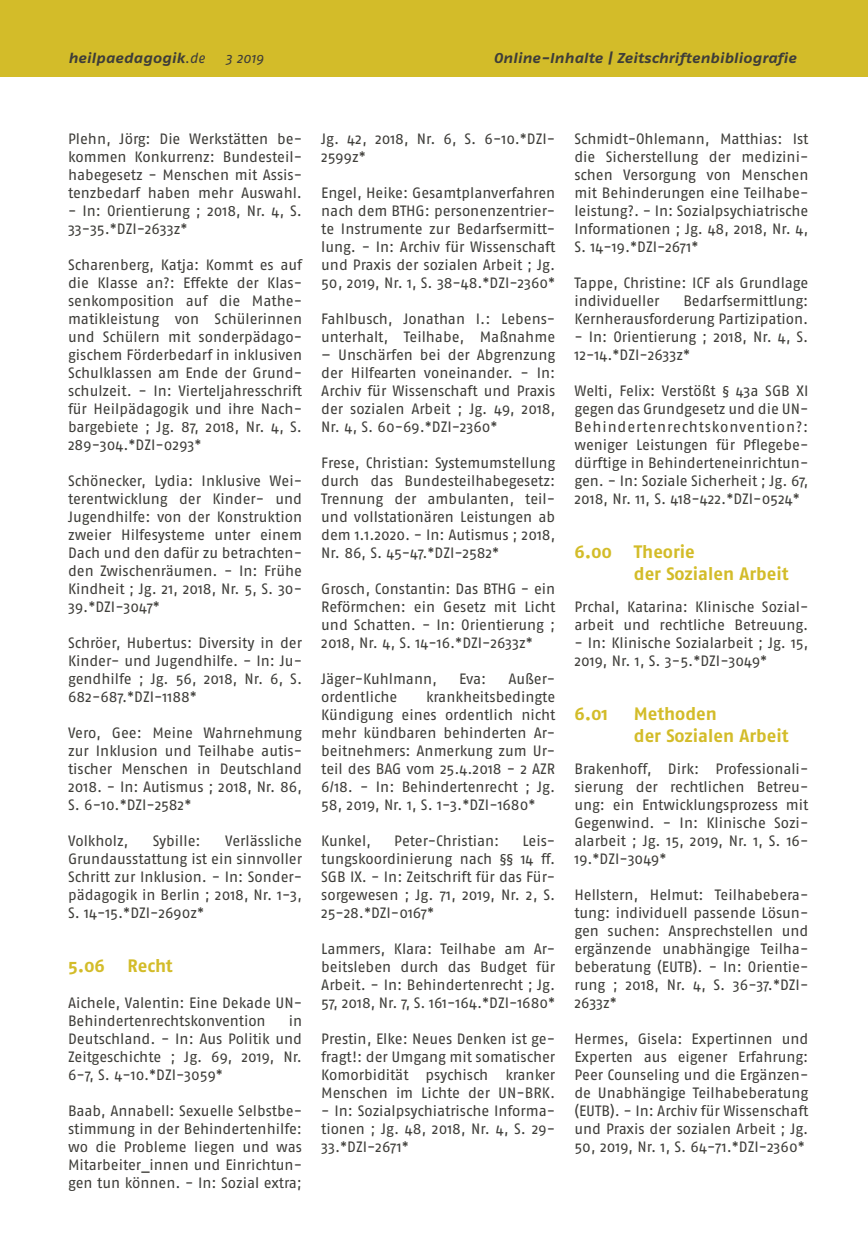
<style>
.page{position:relative;width:868px;height:1242px;background:#fff}
.page>*{position:absolute;margin:0;border:0;box-sizing:border-box;transform-origin:0 0}
.t1{font:700 18px/21.6px "Fago No";color:#d3bc29}
.t2{font:15px/18px "Fago No";letter-spacing:-.005em;color:#3e3d39;text-align:justify}
.t3{font:italic 700 14.25px "Fago Ex";color:#3e3d39}
.t4{font:italic 14.25px "Fago No";color:#3e3d39}
.s1{font-family:"Fago No";font-weight:400}
</style>
<div class="page">
<div style="left:0;top:0;width:867px;height:77px;background:#d3bc29"></div>
<p class="t3" style="left:68px;top:49px;width:138px">heilpaedagogik<span class="s1">.de</span></p>
<p class="t4" style="left:225px;top:50px;width:40px">3 2019</p>
<p class="t3" style="left:493px;top:49px;width:304px">Online-Inhalte | Zeitschriftenbibliografie</p>
<p class="t2" style="left:68px;top:130px;width:235px">Plehn, Jörg: Die Werkstätten be&shy;kommen Konkurrenz: Bundesteil&shy;habegesetz - Menschen mit Assis&shy;tenzbedarf haben mehr Auswahl.</p>
<p class="t2" style="left:68px;top:202px;width:235px">- In: Orientierung ; 2018, Nr. 4, S.<br>33-35.*DZI-2633z*</p>
<p class="t2" style="left:68px;top:256px;width:236px">Scharenberg, Katja: Kommt es auf die Klasse an?: Effekte der Klas&shy;senkomposition auf die Mathe&shy;matikleistung von Schülerinnen und Schülern mit sonderpädago&shy;gischem Förderbedarf in inklusiven Schulklassen am Ende der Grund&shy;schulzeit. - In: Vierteljahresschrift für Heilpädagogik und ihre Nach&shy;bargebiete ; Jg. 87, 2018, Nr. 4, S.<br>289-304.*DZI-0293*</p>
<p class="t2" style="left:68px;top:472px;width:235px">Schönecker, Lydia: Inklusive Wei&shy;terentwicklung der Kinder- und Jugendhilfe: von der Konstruktion zweier Hilfesysteme unter einem Dach und den dafür zu betrachten&shy;den Zwischenräumen. - In: Frühe Kindheit ; Jg. 21, 2018, Nr. 5, S. 30- 39.*DZI-3047*</p>
<p class="t2" style="left:68px;top:634px;width:235px">Schröer, Hubertus: Diversity in der Kinder- und Jugendhilfe. - In: Ju&shy;gendhilfe ; Jg. 56, 2018, Nr. 6, S.<br>682-687.*DZI-1188*</p>
<p class="t2" style="left:68px;top:724px;width:235px">Vero, Gee: Meine Wahrnehmung zur Inklusion und Teilhabe autis&shy;tischer Menschen in Deutschland 2018. - In: Autismus ; 2018, Nr. 86, S. 6-10.*DZI-2582*</p>
<p class="t2" style="left:68px;top:832px;width:62px">Volkholz,</p>
<p class="t2" style="left:153px;top:832px;width:49px">Sybille:</p>
<p class="t2" style="left:68px;top:832px;width:235px;text-indent:157px">Verlässliche Grundausstattung ist ein sinnvoller Schritt zur Inklusion. - In: Sonder&shy;pädagogik in Berlin ; 2018, Nr. 1-3, S. 14-15.*DZI-2690z*</p>
<p class="t1" style="left:68px;top:955px;width:39px">5.06</p>
<p class="t1" style="left:128px;top:955px;width:47px">Recht</p>
<p class="t2" style="left:68px;top:994px;width:235px">Aichele, Valentin: Eine Dekade UN-<br>Behindertenrechtskonvention</p>
<p class="t2" style="left:68px;top:1012px;width:235px;text-indent:221px">in Deutschland. - In: Aus Politik und Zeitgeschichte ; Jg. 69, 2019, Nr.<br>6-7, S. 4-10.*DZI-3059*</p>
<p class="t2" style="left:68px;top:1102px;width:235px">Baab, Annabell: Sexuelle Selbstbe&shy;stimmung in der Behindertenhilfe: wo die Probleme liegen und was Mitarbeiter_innen und Einrichtun&shy;gen tun können. - In: Sozial extra;</p>
<p class="t2" style="left:321px;top:130px;width:235px">Jg. 42, 2018, Nr. 6, S. 6-10.*DZI-<br>2599z*</p>
<p class="t2" style="left:321px;top:184px;width:236px">Engel, Heike: Gesamtplanverfahren nach dem BTHG: personenzentrier&shy;te Instrumente zur Bedarfsermitt&shy;lung. - In: Archiv für Wissenschaft und Praxis der sozialen Arbeit ; Jg.<br>50, 2019, Nr. 1, S. 38-48.*DZI-2360*</p>
<p class="t2" style="left:321px;top:310px;width:235px">Fahlbusch, Jonathan I.: Lebens&shy;unterhalt, Teilhabe, Maßnahme</p>
<p class="t2" style="left:321px;top:346px;width:235px">– Unschärfen bei der Abgrenzung der Hilfearten voneinander. - In:<br>Archiv für Wissenschaft und Praxis der sozialen Arbeit ; Jg. 49, 2018, Nr. 4, S. 60-69.*DZI-2360*</p>
<p class="t2" style="left:321px;top:454px;width:235px">Frese, Christian: Systemumstellung durch das Bundesteilhabegesetz:<br>Trennung der ambulanten, teil&shy;und vollstationären Leistungen ab dem 1.1.2020. - In: Autismus ; 2018, Nr. 86, S. 45-47.*DZI-2582*</p>
<p class="t2" style="left:321px;top:580px;width:236px">Grosch, Constantin: Das BTHG - ein Reförmchen: ein Gesetz mit Licht und Schatten. - In: Orientierung ; 2018, Nr. 4, S. 14-16.*DZI-2633z*</p>
<p class="t2" style="left:321px;top:670px;width:117px">Jäger-Kuhlmann,</p>
<p class="t2" style="left:459px;top:670px;width:29px">Eva:</p>
<p class="t2" style="left:508px;top:670px;width:48px">Außer-</p>
<p class="t2" style="left:321px;top:688px;width:78px">ordentliche</p>
<p class="t2" style="left:321px;top:688px;width:236px;text-indent:105px">krankheitsbedingte Kündigung eines ordentlich nicht mehr kündbaren behinderten Ar&shy;beitnehmers: Anmerkung zum Ur&shy;teil des BAG vom 25.4.2018 - 2 AZR 6/18. - In: Behindertenrecht ; Jg.<br>58, 2019, Nr. 1, S. 1-3.*DZI-1680*</p>
<p class="t2" style="left:321px;top:832px;width:51px">Kunkel,</p>
<p class="t2" style="left:394px;top:832px;width:107px">Peter-Christian:</p>
<p class="t2" style="left:321px;top:832px;width:235px;text-indent:201px">Leis&shy;tungskoordinierung nach §§ 14 ff.<br>SGB IX. - In: Zeitschrift für das Für&shy;sorgewesen ; Jg. 71, 2019, Nr. 2, S.<br>25-28.*DZI-0167*</p>
<p class="t2" style="left:321px;top:940px;width:235px">Lammers, Klara: Teilhabe am Ar&shy;beitsleben durch das Budget für Arbeit. - In: Behindertenrecht ; Jg.<br>57, 2018, Nr. 7, S. 161-164.*DZI-1680*</p>
<p class="t2" style="left:321px;top:1030px;width:235px">Prestin, Elke: Neues Denken ist ge&shy;fragt!: der Umgang mit somatischer Komorbidität psychisch kranker Menschen im Lichte der UN-BRK.</p>
<p class="t2" style="left:321px;top:1102px;width:235px">- In: Sozialpsychiatrische Informa&shy;tionen ; Jg. 48, 2018, Nr. 4, S. 29- 33.*DZI-2671*</p>
<p class="t2" style="left:574px;top:130px;width:235px">Schmidt-Ohlemann, Matthias: Ist die Sicherstellung der medizini&shy;schen Versorgung von Menschen mit Behinderungen eine Teilhabe&shy;leistung?. - In: Sozialpsychiatrische Informationen ; Jg. 48, 2018, Nr. 4, S. 14-19.*DZI-2671*</p>
<p class="t2" style="left:574px;top:274px;width:235px">Tappe, Christine: ICF als Grundlage individueller</p>
<p class="t2" style="left:574px;top:292px;width:235px;text-align:right">Bedarfsermittlung:<br>Kernherausforderung Partizipation.</p>
<p class="t2" style="left:574px;top:328px;width:235px">- In: Orientierung ; 2018, Nr. 4, S.<br>12-14.*DZI-2633z*</p>
<p class="t2" style="left:574px;top:382px;width:235px">Welti, Felix: Verstößt § 43a SGB XI gegen das Grundgesetz und die UN-Behindertenrechtskonvention?: weniger Leistungen für Pflegebe&shy;dürftige in Behinderteneinrichtun&shy;gen. - In: Soziale Sicherheit ; Jg. 67, 2018, Nr. 11, S. 418-422.*DZI-0524*</p>
<p class="t1" style="left:634px;top:541px;width:156px;text-indent:-60px">6.00 Theorie<br>der Sozialen Arbeit</p>
<p class="t2" style="left:574px;top:598px;width:235px">Prchal, Katarina: Klinische Sozial&shy;arbeit und rechtliche Betreuung.</p>
<p class="t2" style="left:574px;top:634px;width:235px">- In: Klinische Sozialarbeit ; Jg. 15,<br>2019, Nr. 1, S. 3-5.*DZI-3049*</p>
<p class="t1" style="left:574px;top:703px;width:35px">6.01</p>
<p class="t1" style="left:634px;top:703px;width:156px">Methoden<br>der Sozialen Arbeit</p>
<p class="t2" style="left:574px;top:760px;width:235px">Brakenhoff, Dirk: Professionali&shy;sierung der rechtlichen Betreu&shy;ung: ein Entwicklungsprozess mit Gegenwind. - In: Klinische Sozi&shy;alarbeit ; Jg. 15, 2019, Nr. 1, S. 16- 19.*DZI-3049*</p>
<p class="t2" style="left:574px;top:886px;width:235px">Hellstern, Helmut: Teilhabebera&shy;tung: individuell passende Lösun&shy;gen suchen: Ansprechstellen und ergänzende unabhängige Teilha&shy;beberatung (EUTB). - In: Orientie&shy;rung ; 2018, Nr. 4, S. 36-37.*DZI-2633z*</p>
<p class="t2" style="left:574px;top:1030px;width:235px">Hermes, Gisela: Expertinnen und Experten aus eigener Erfahrung:<br>Peer Counseling und die Ergänzen&shy;de Unabhängige Teilhabeberatung (EUTB). - In: Archiv für Wissenschaft und Praxis der sozialen Arbeit ; Jg.<br>50, 2019, Nr. 1, S. 64-71.*DZI-2360*</p>
</div>
